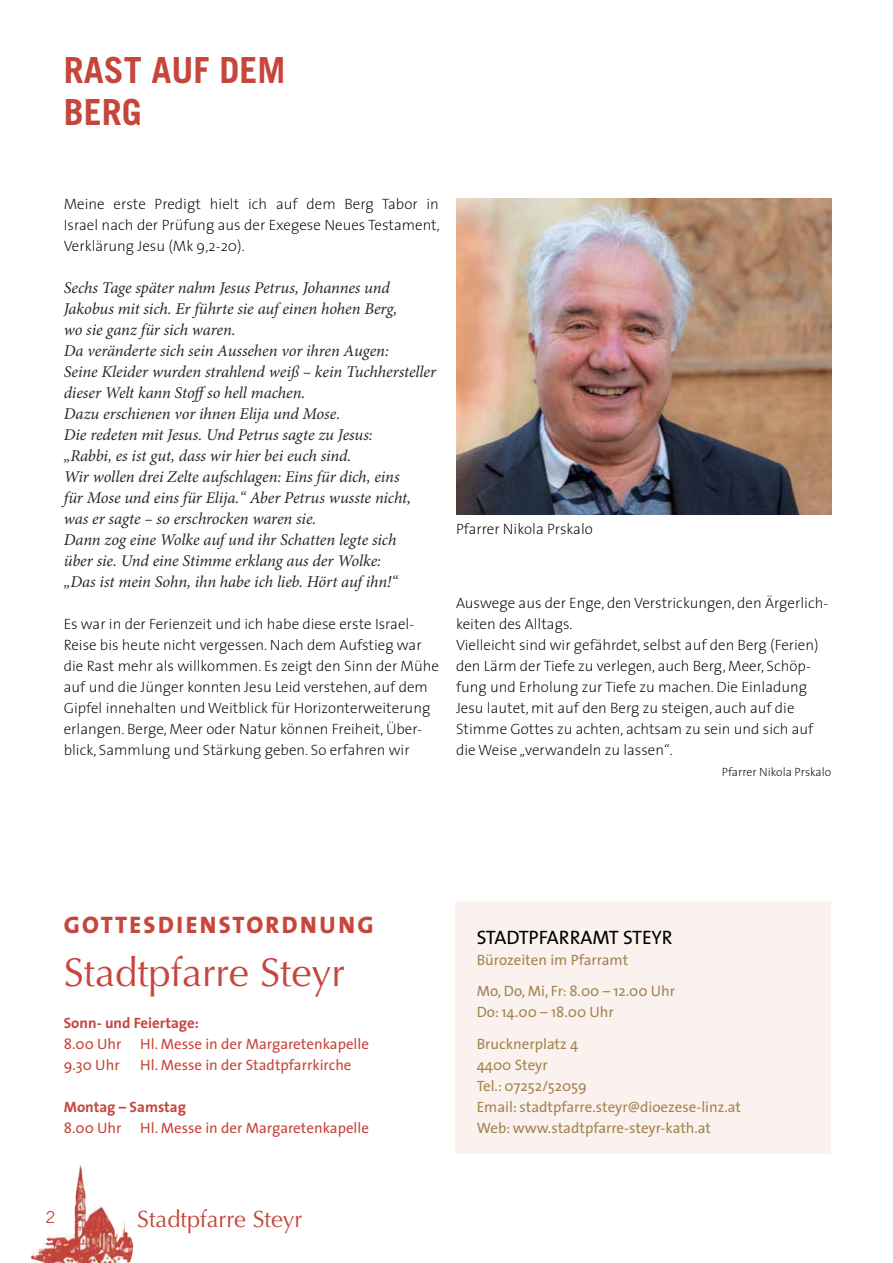
<style>
.page{position:relative;width:893px;height:1263px;background:#fff}
.page>*{position:absolute;margin:0;border:0;box-sizing:border-box;transform-origin:0 0}
.t1{font:40.2px "Optima";color:#c6463c}
.t2{font:700 36px/42px "Trade Gothic LT Std";color:#c6463c}
.t3{font:800 24px "The Sans";letter-spacing:.1em;color:#c6463c}
.t4{font:23.55px "Optima";color:#c6463c}
.t5{font:19.5px "The Sans";letter-spacing:-.01em;color:#000}
.t6{font:italic 16.5px/21px "Minion Pro";letter-spacing:-.005em;color:#282827}
.t7{font:16.5px "Trade Gothic LT Std";color:#c6463c}
.t8{font:200 15px/21px "The Sans";color:#000}
.t9{font:15px/21px "The Sans";color:#a48550}
.t10{font:15px "The Sans";color:#c6463c}
.t11{font:700 15px "The Sans";color:#c6463c}
.t12{font:200 12px "The Sans";color:#000}
</style>
<div class="page">
<img style="left:31px;top:1165px;width:103px;height:98px">
<img style="left:456px;top:198px;width:375px;height:316px">
<div style="left:455px;top:901px;width:376px;height:253px;background:#fbf1ee"></div>
<h2 class="t2" style="left:64px;top:48px;width:223px">RAST AUF DEM<br>BERG</h2>
<p class="t8" style="left:64px;top:192px;width:377px;text-align:justify">Meine erste Predigt hielt ich auf dem Berg Tabor in Israel nach der Prüfung aus der Exegese Neues Testament, Verklärung Jesu (Mk 9,2-20).</p>
<p class="t6" style="left:64px;top:277px;width:374px">Sechs Tage später nahm Jesus Petrus, Johannes und Jakobus mit sich. Er führte sie auf einen hohen Berg,<br>wo sie ganz für sich waren.<br>Da veränderte sich sein Aussehen vor ihren Augen:<br>Seine Kleider wurden strahlend weiß – kein Tuchhersteller dieser Welt kann Stoffso hell machen.<br>Dazu erschienen vor ihnen Elija und Mose.<br>Die redeten mit Jesus. Und Petrus sagte zu Jesus:<br>„Rabbi, es ist gut, dass wir hier bei euch sind.<br>Wir wollen drei Zelte aufschlagen: Eins für dich, eins<br>für Mose und eins für Elija.“ Aber Petrus wusste nicht, was er sagte – so erschrocken waren sie.<br>Dann zog eine Wolke auf und ihr Schatten legte sich<br>über sie. Und eine Stimme erklang aus der Wolke:<br>„Das ist mein Sohn, ihn habe ich lieb. Hört auf ihn!“</p>
<p class="t8" style="left:64px;top:612px;width:377px">Es war in der Ferienzeit und ich habe diese erste Israel-Reise bis heute nicht vergessen. Nach dem Aufstieg war die Rast mehr als willkommen. Es zeigt den Sinn der Mühe auf und die Jünger konnten Jesu Leid verstehen, auf dem Gipfel innehalten und Weitblick für Horizonterweiterung erlangen. Berge, Meer oder Natur können Freiheit, Über&shy;blick, Sammlung und Stärkung geben. So erfahren wir</p>
<p class="t8" style="left:456px;top:518px;width:138px">Pfarrer Nikola Prskalo</p>
<p class="t8" style="left:456px;top:591px;width:374px">Auswege aus der Enge, den Verstrickungen, den Ärgerlich&shy;keiten des Alltags.<br>Vielleicht sind wir gefährdet, selbst auf den Berg (Ferien) den Lärm der Tiefe zu verlegen, auch Berg, Meer, Schöp&shy;fung und Erholung zur Tiefe zu machen. Die Einladung Jesu lautet, mit auf den Berg zu steigen, auch auf die Stimme Gottes zu achten, achtsam zu sein und sich auf die Weise „verwandeln zu lassen“.</p>
<p class="t12" style="left:722px;top:762px;width:111px">Pfarrer Nikola Prskalo</p>
<h3 class="t3" style="left:64px;top:905px;width:311px">GOTTESDIENSTORDNUNG</h3>
<h1 class="t1" style="left:64px;top:949px;width:283px">Stadtpfarre Steyr</h1>
<p class="t11" style="left:64px;top:1010px;width:137px">Sonn- und Feiertage:</p>
<p class="t10" style="left:64px;top:1031px;width:59px">8.00 Uhr</p>
<p class="t10" style="left:140px;top:1031px;width:230px">Hl. Messe in der Margaretenkapelle</p>
<p class="t10" style="left:64px;top:1052px;width:57px">9.30 Uhr</p>
<p class="t10" style="left:140px;top:1052px;width:213px">Hl. Messe in der Stadtpfarrkirche</p>
<p class="t11" style="left:64px;top:1094px;width:124px">Montag – Samstag</p>
<p class="t10" style="left:64px;top:1115px;width:59px">8.00 Uhr</p>
<p class="t10" style="left:140px;top:1115px;width:230px">Hl. Messe in der Margaretenkapelle</p>
<p class="t7" style="left:46px;top:1207px;width:12px">2</p>
<h3 class="t4" style="left:137px;top:1205px;width:167px">Stadtpfarre Steyr</h3>
<h3 class="t5" style="left:477px;top:921px;width:197px">STADTPFARRAMT STEYR</h3>
<p class="t9" style="left:477px;top:943px;width:200px;line-height:31.5px">Bürozeiten im Pfarramt<br>Mo, Do, Mi, Fr: 8.00 – 12.00 Uhr</p>
<p class="t9" style="left:477px;top:996px;width:139px;line-height:31.5px">Do: 14.00 – 18.00 Uhr<br>Brucknerplatz 4</p>
<p class="t9" style="left:477px;top:1054px;width:266px">4400 Steyr<br>Tel.: 07252/52059<br>Email: stadtpfarre.steyr@dioezese-linz.at<br>Web: www.stadtpfarre-steyr-kath.at</p>
</div>
